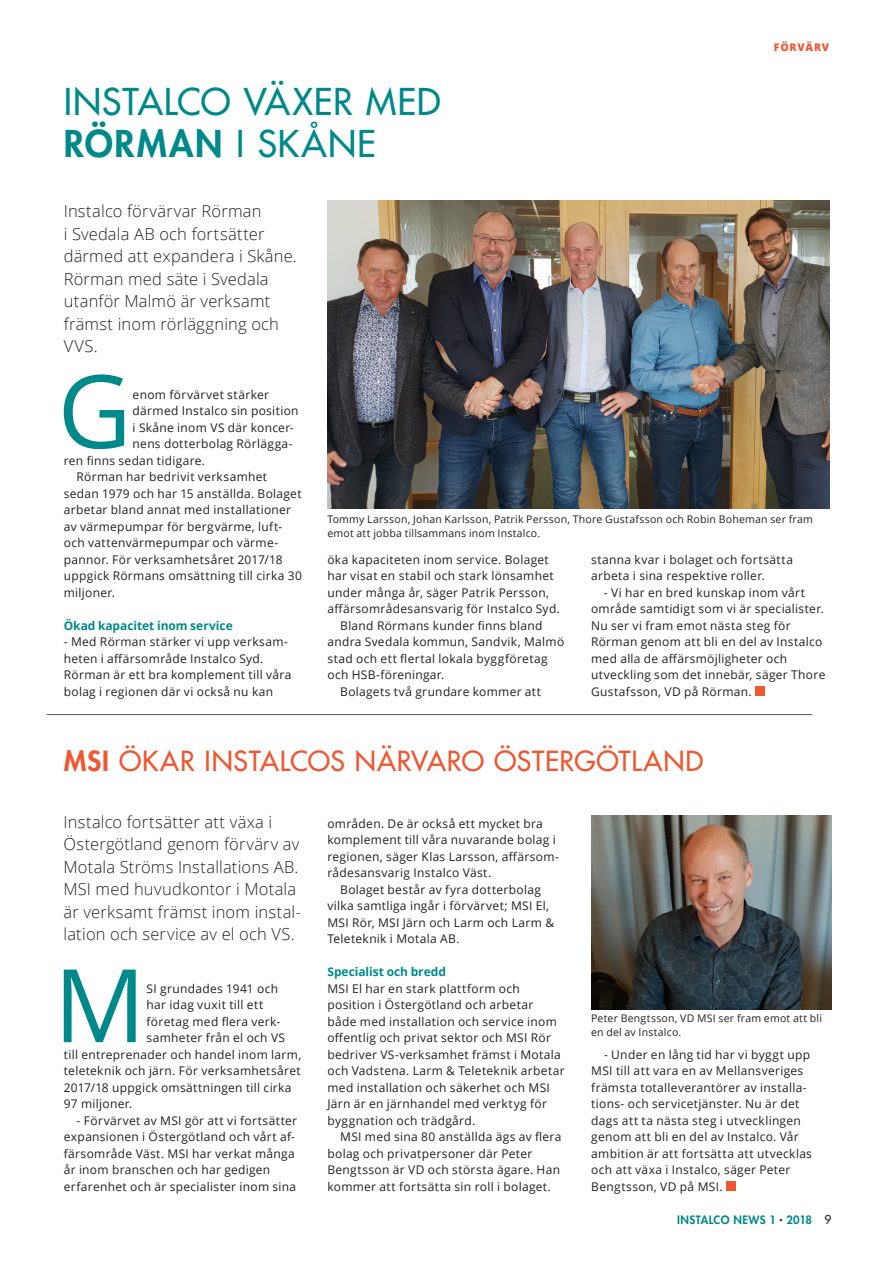
<style>
.page{position:relative;width:893px;height:1263px;background:#fff}
.page>*{position:absolute;margin:0;border:0;box-sizing:border-box;transform-origin:0 0}
.Bröd_Open_med_Anfang{font:101.7px "Open Sans";color:#00898a}
.Rubrik_VERSALT_Mediu{font:500 36px/42px "Futura Std";letter-spacing:.02em;color:#00898a}
.Rubrik_VERSALT_Mediu-2{font:500 27px "Futura Std";letter-spacing:.025em;color:#f05630}
.Ingress{font:300 16.5px/22.5px "Open Sans";letter-spacing:.01em;color:#231f20}
.Bröd_Open_indrag_stö{font:12px/16.5px "Open Sans";letter-spacing:.025em;color:#231f20}
.Bröd_Open_stödraster{font:12px/16.5px "Open Sans";letter-spacing:.025em;color:#231f20}
.Bröd_Open_med_Anfang-2{font:12px "Open Sans";letter-spacing:.025em;color:#231f20}
.Mellanrubrik_2{font:700 12px "Open Sans";letter-spacing:-.005em;color:#00898a}
.t1{font:800 11.25px "Futura Std";letter-spacing:.03em;color:#00898a}
.Bildtext_Svart{font:10.5px/13.5px "Open Sans";letter-spacing:.02em;color:#231f20}
.t2{font:800 10.5px "Open Sans";letter-spacing:.075em;color:#f05630}
.s1{font-weight:800}
.s2{font-family:"Open Sans";font-weight:400;font-size:10.5px;color:#231f20}
.s3{font-weight:500;font-size:12px;color:#231f20}
</style>
<div class="page">
<div style="left:755px;top:686px;width:10px;height:10px;background:#f05630"></div>
<div style="left:726px;top:1181px;width:9px;height:10px;background:#f05630"></div>
<img style="left:592px;top:815px;width:239px;height:195px">
<hr style="left:47px;top:714px;width:765px;height:1px;background:#57585a">
<img style="left:327px;top:201px;width:502px;height:307px">
<p class="Rubrik_VERSALT_Mediu" style="left:64px;top:81px;width:378px">INSTALCO VÄXER MED<br><span class="s1">RÖRMAN</span> I SKÅNE</p>
<p class="Ingress" style="left:64px;top:199px;width:234px">Instalco förvärvar Rörman<br>i Svedala AB och fortsätter därmed att expandera i Skåne.<br>Rörman med säte i Svedala utanför Malmö är verksamt främst inom rörläggning och<br>VVS.</p>
<p class="t2" style="left:774px;top:39px;width:57px">FÖRVÄRV</p>
<p class="Bröd_Open_med_Anfang" style="left:58px;top:341px;width:76px">G</p>
<p class="Bröd_Open_med_Anfang-2" style="left:133px;top:386px;width:138px">enom förvärvet stärker</p>
<p class="Bröd_Open_med_Anfang-2" style="left:133px;top:402px;width:167px">därmed Instalco sin position</p>
<p class="Bröd_Open_med_Anfang-2" style="left:133px;top:419px;width:163px">i Skåne inom VS där koncer-</p>
<p class="Bröd_Open_med_Anfang-2" style="left:133px;top:435px;width:161px">nens dotterbolag Rörlägga-</p>
<p class="Bröd_Open_med_Anfang-2" style="left:64px;top:452px;width:143px">ren finns sedan tidigare.</p>
<p class="Bröd_Open_indrag_stö" style="left:64px;top:468px;width:240px;text-indent:13px">Rörman har bedrivit verksamhet sedan 1979 och har 15 anställda. Bolaget arbetar bland annat med installationer av värmepumpar för bergvärme, luft&shy;och vattenvärmepumpar och värme&shy;pannor. För verksamhetsåret 2017/18 uppgick Rörmans omsättning till cirka 30 miljoner.</p>
<p class="Mellanrubrik_2" style="left:64px;top:617px;width:170px">Ökad kapacitet inom service</p>
<p class="Bröd_Open_stödraster" style="left:64px;top:633px;width:229px">- Med Rörman stärker vi upp verksam&shy;heten i affärsområde Instalco Syd.<br>Rörman är ett bra komplement till våra bolag i regionen där vi också nu kan</p>
<p class="Bildtext_Svart" style="left:327px;top:512px;width:487px">Tommy Larsson, Johan Karlsson, Patrik Persson, Thore Gustafsson och Robin Boheman ser fram emot att jobba tillsammans inom Instalco.</p>
<p class="Bröd_Open_stödraster" style="left:327px;top:551px;width:234px">öka kapaciteten inom service. Bolaget har visat en stabil och stark lönsamhet under många år, säger Patrik Persson, affärsområdesansvarig för Instalco Syd.</p>
<p class="Bröd_Open_indrag_stö" style="left:327px;top:617px;width:238px;text-indent:13px">Bland Rörmans kunder finns bland andra Svedala kommun, Sandvik, Malmö stad och ett flertal lokala byggföretag och HSB-föreningar.</p>
<p class="Bröd_Open_indrag_stö" style="left:340px;top:683px;width:203px">Bolagets två grundare kommer att</p>
<p class="Bröd_Open_indrag_stö" style="left:591px;top:551px;width:203px">stanna kvar i bolaget och fortsätta arbeta i sina respektive roller.</p>
<p class="Bröd_Open_indrag_stö" style="left:591px;top:584px;width:236px;text-indent:13px">- Vi har en bred kunskap inom vårt område samtidigt som vi är specialister.<br>Nu ser vi fram emot nästa steg för Rörman genom att bli en del av Instalco med alla de affärsmöjligheter och utveckling som det innebär, säger Thore Gustafsson, VD på Rörman.</p>
<p class="Rubrik_VERSALT_Mediu-2" style="left:64px;top:744px;width:641px"><span class="s1">MSI</span> ÖKAR INSTALCOS NÄRVARO ÖSTERGÖTLAND</p>
<p class="Ingress" style="left:64px;top:810px;width:239px">Instalco fortsätter att växa i<br>Östergötland genom förvärv av<br>Motala Ströms Installations AB.<br>MSI med huvudkontor i Motala är verksamt främst inom instal&shy;lation och service av el och VS.</p>
<p class="Bröd_Open_med_Anfang" style="left:54px;top:935px;width:93px">M</p>
<p class="Bröd_Open_med_Anfang-2" style="left:147px;top:980px;width:133px">SI grundades 1941 och</p>
<p class="Bröd_Open_med_Anfang-2" style="left:147px;top:996px;width:118px">har idag vuxit till ett</p>
<p class="Bröd_Open_med_Anfang-2" style="left:147px;top:1013px;width:135px">företag med flera verk-</p>
<p class="Bröd_Open_med_Anfang-2" style="left:147px;top:1029px;width:140px">samheter från el och VS</p>
<p class="Bröd_Open_med_Anfang-2" style="left:64px;top:1046px;width:239px">till entreprenader och handel inom larm,</p>
<p class="Bröd_Open_med_Anfang-2" style="left:64px;top:1062px;width:238px">teleteknik och järn. För verksamhetsåret</p>
<p class="Bröd_Open_med_Anfang-2" style="left:64px;top:1079px;width:229px">2017/18 uppgick omsättningen till cirka</p>
<p class="Bröd_Open_med_Anfang-2" style="left:64px;top:1095px;width:70px">97 miljoner.</p>
<p class="Bröd_Open_indrag_stö" style="left:64px;top:1112px;width:235px;text-indent:13px">- Förvärvet av MSI gör att vi fortsätter expansionen i Östergötland och vårt af&shy;färsområde Väst. MSI har verkat många år inom branschen och har gedigen erfarenhet och är specialister inom sina</p>
<p class="Bröd_Open_indrag_stö" style="left:327px;top:815px;width:233px">områden. De är också ett mycket bra komplement till våra nuvarande bolag i regionen, säger Klas Larsson, affärsom&shy;rådesansvarig Instalco Väst.</p>
<p class="Bröd_Open_indrag_stö" style="left:327px;top:881px;width:228px;text-indent:13px">Bolaget består av fyra dotterbolag vilka samtliga ingår i förvärvet; MSI El, MSI Rör, MSI Järn och Larm och Larm &amp; Teleteknik i Motala AB.</p>
<p class="Mellanrubrik_2" style="left:327px;top:963px;width:120px">Specialist och bredd</p>
<p class="Bröd_Open_stödraster" style="left:327px;top:980px;width:239px">MSI El har en stark plattform och position i Östergötland och arbetar både med installation och service inom offentlig och privat sektor och MSI Rör bedriver VS-verksamhet främst i Motala och Vadstena. Larm &amp; Teleteknik arbetar med installation och säkerhet och MSI Järn är en järnhandel med verktyg för byggnation och trädgård.</p>
<p class="Bröd_Open_indrag_stö" style="left:327px;top:1128px;width:236px;text-indent:13px">MSI med sina 80 anställda ägs av flera bolag och privatpersoner där Peter Bengtsson är VD och största ägare. Han kommer att fortsätta sin roll i bolaget.</p>
<p class="Bildtext_Svart" style="left:591px;top:1011px;width:232px">Peter Bengtsson, VD MSI ser fram emot att bli en del av Instalco.</p>
<p class="Bröd_Open_indrag_stö" style="left:591px;top:1046px;width:222px;text-indent:13px">- Under en lång tid har vi byggt upp MSI till att vara en av Mellansveriges främsta totalleverantörer av installa&shy;tions- och servicetjänster. Nu är det dags att ta nästa steg i utvecklingen genom att bli en del av Instalco. Vår ambition är att fortsätta att utvecklas och att växa i Instalco, säger Peter Bengtsson, VD på MSI.</p>
<p class="t1" style="left:677px;top:1212px;width:156px">INSTALCO NEWS 1 <span class="s2">•</span> 2018 <span class="s3">9</span></p>
</div>
